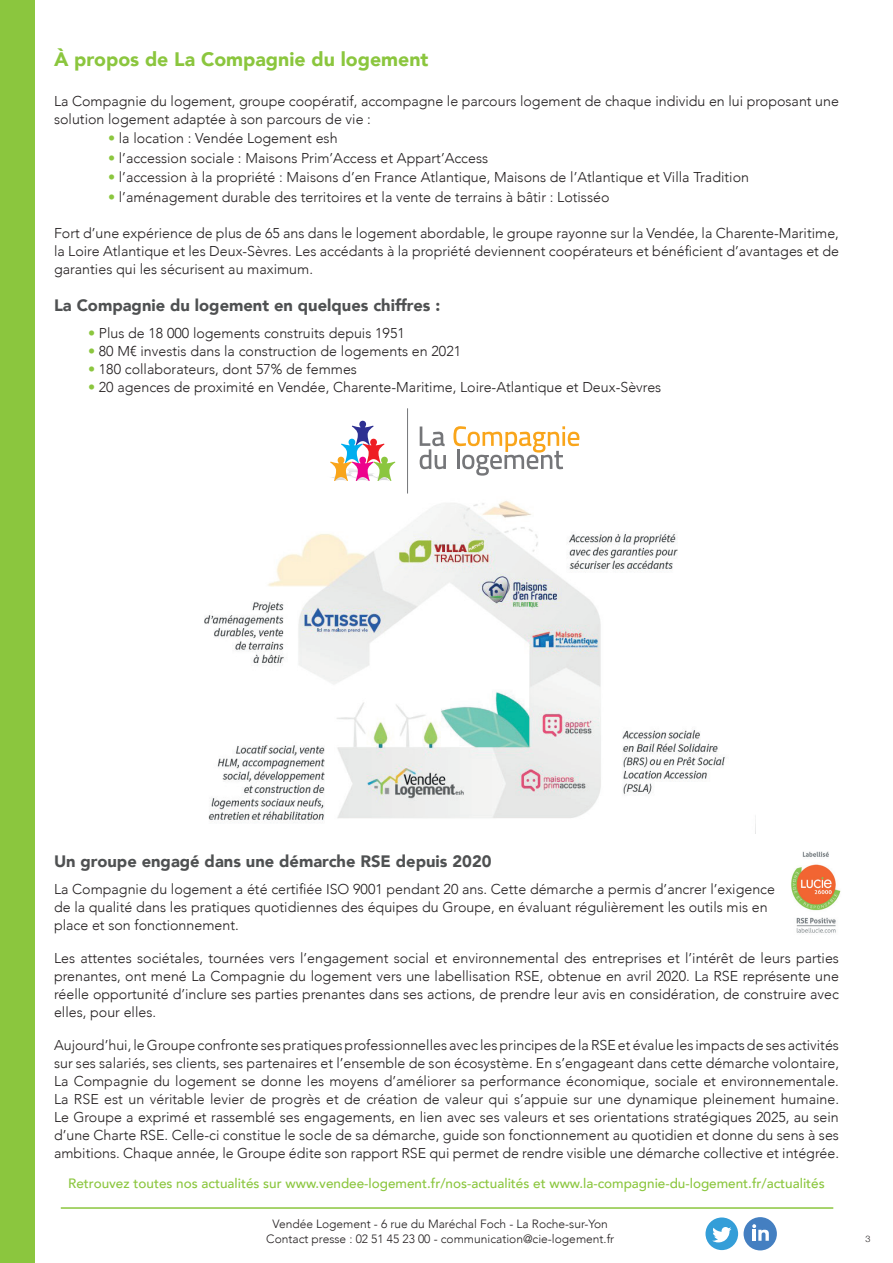
<style>
.page{position:relative;width:893px;height:1263px;background:#fff}
.page>*{position:absolute;margin:0;border:0;box-sizing:border-box;transform-origin:0 0}
.t1{font:900 19.5px "Avenir";color:#8bc63e}
.t2{font:900 16.5px "Avenir";color:#4f5152}
.t3{font:300 14.25px/18px "Avenir";color:#231f20;text-align:justify}
.t4{font:500 13.5px "Avenir";color:#8bc63e}
.t5{font:300 12px/14.4px "Avenir";color:#231f20;text-align:center}
.t6{font:300 9px "Helvetica Neue";color:#231f20}
.s1{color:#8bc63e}
</style>
<div class="page">
<div style="left:0;top:0;width:35px;height:1263px;background:#8bc63e"></div>
<hr style="left:61px;top:1207px;width:772px;height:2px;background:#8bc63e">
<hr style="left:407px;top:408px;width:1px;height:85px;background:#757679">
<svg style="left:420px;top:426px;width:26px;height:43px"></svg>
<svg style="left:453px;top:426px;width:126px;height:50px"></svg>
<svg style="left:330px;top:421px;width:66px;height:60px"></svg>
<img style="left:204px;top:501px;width:522px;height:319px">
<img style="left:791px;top:851px;width:50px;height:82px">
<div style="left:705px;top:1217px;width:33px;height:33px;background:#349ed8;border-radius:50%"></div>
<svg style="left:712px;top:1227px;width:19px;height:15px"></svg>
<div style="left:744px;top:1217px;width:33px;height:33px;background:#447fc1;border-radius:50%"></div>
<svg style="left:752px;top:1224px;width:17px;height:17px"></svg>
<h1 class="t1" style="left:54px;top:43px;width:376px">À propos de La Compagnie du logement</h1>
<p class="t3" style="left:54px;top:92px;width:786px">La Compagnie du logement, groupe coopératif, accompagne le parcours logement de chaque individu en lui proposant une solution logement adaptée à son parcours de vie :</p>
<p class="t3" style="left:108px;top:129px;width:231px"><span class="s1">•</span> la location : Vendée Logement esh</p>
<p class="t3" style="left:108px;top:149px;width:382px"><span class="s1">•</span> l’accession sociale : Maisons Prim’Access et Appart’Access</p>
<p class="t3" style="left:108px;top:168px;width:642px"><span class="s1">•</span> l’accession à la propriété : Maisons d’en France Atlantique, Maisons de l’Atlantique et Villa Tradition</p>
<p class="t3" style="left:108px;top:188px;width:503px"><span class="s1">•</span> l’aménagement durable des territoires et la vente de terrains à bâtir : Lotisséo</p>
<p class="t3" style="left:54px;top:224px;width:786px">Fort d’une expérience de plus de 65 ans dans le logement abordable, le groupe rayonne sur la Vendée, la Charente-Maritime, la Loire Atlantique et les Deux-Sèvres. Les accédants à la propriété deviennent coopérateurs et bénéficient d’avantages et de garanties qui les sécurisent au maximum.</p>
<p class="t2" style="left:54px;top:291px;width:388px">La Compagnie du logement en quelques chiffres :</p>
<p class="t3" style="left:88px;top:324px;width:318px"><span class="s1">•</span> Plus de 18 000 logements construits depuis 1951</p>
<p class="t3" style="left:88px;top:342px;width:375px"><span class="s1">•</span> 80 M€ investis dans la construction de logements en 2021</p>
<p class="t3" style="left:88px;top:360px;width:270px"><span class="s1">•</span> 180 collaborateurs, dont 57% de femmes</p>
<p class="t3" style="left:88px;top:378px;width:575px"><span class="s1">•</span> 20 agences de proximité en Vendée, Charente-Maritime, Loire-Atlantique et Deux-Sèvres</p>
<p class="t2" style="left:54px;top:847px;width:439px">Un groupe engagé dans une démarche RSE depuis 2020</p>
<p class="t3" style="left:54px;top:880px;width:722px;text-align:left">La Compagnie du logement a été certifiée ISO 9001 pendant 20 ans. Cette démarche a permis d’ancrer l’exigence de la qualité dans les pratiques quotidiennes des équipes du Groupe, en évaluant régulièrement les outils mis en place et son fonctionnement.</p>
<p class="t3" style="left:54px;top:949px;width:787px">Les attentes sociétales, tournées vers l’engagement social et environnemental des entreprises et l’intérêt de leurs parties prenantes, ont mené La Compagnie du logement vers une labellisation RSE, obtenue en avril 2020. La RSE représente une réelle opportunité d’inclure ses parties prenantes dans ses actions, de prendre leur avis en considération, de construire avec elles, pour elles.</p>
<p class="t3" style="left:54px;top:1036px;width:786px">Aujourd’hui, le Groupe confronte ses pratiques professionnelles avec les principes de la RSE et évalue les impacts de ses activités sur ses salariés, ses clients, ses partenaires et l’ensemble de son écosystème. En s’engageant dans cette démarche volontaire, La Compagnie du logement se donne les moyens d’améliorer sa performance économique, sociale et environnementale.<br>La RSE est un véritable levier de progrès et de création de valeur qui s’appuie sur une dynamique pleinement humaine.<br>Le Groupe a exprimé et rassemblé ses engagements, en lien avec ses valeurs et ses orientations stratégiques 2025, au sein d’une Charte RSE. Celle-ci constitue le socle de sa démarche, guide son fonctionnement au quotidien et donne du sens à ses ambitions. Chaque année, le Groupe édite son rapport RSE qui permet de rendre visible une démarche collective et intégrée.</p>
<p class="t4" style="left:68px;top:1171px;width:758px">Retrouvez toutes nos actualités sur www.vendee-logement.fr/nos-actualités et www.la-compagnie-du-logement.fr/actualités</p>
<p class="t5" style="left:266px;top:1217px;width:349px">Vendée Logement - 6 rue du Maréchal Foch - La Roche-sur-Yon<br>Contact presse : 02 51 45 23 00 - communication@cie-logement.fr</p>
<p class="t6" style="left:865px;top:1231px;width:7px">3</p>
</div>
